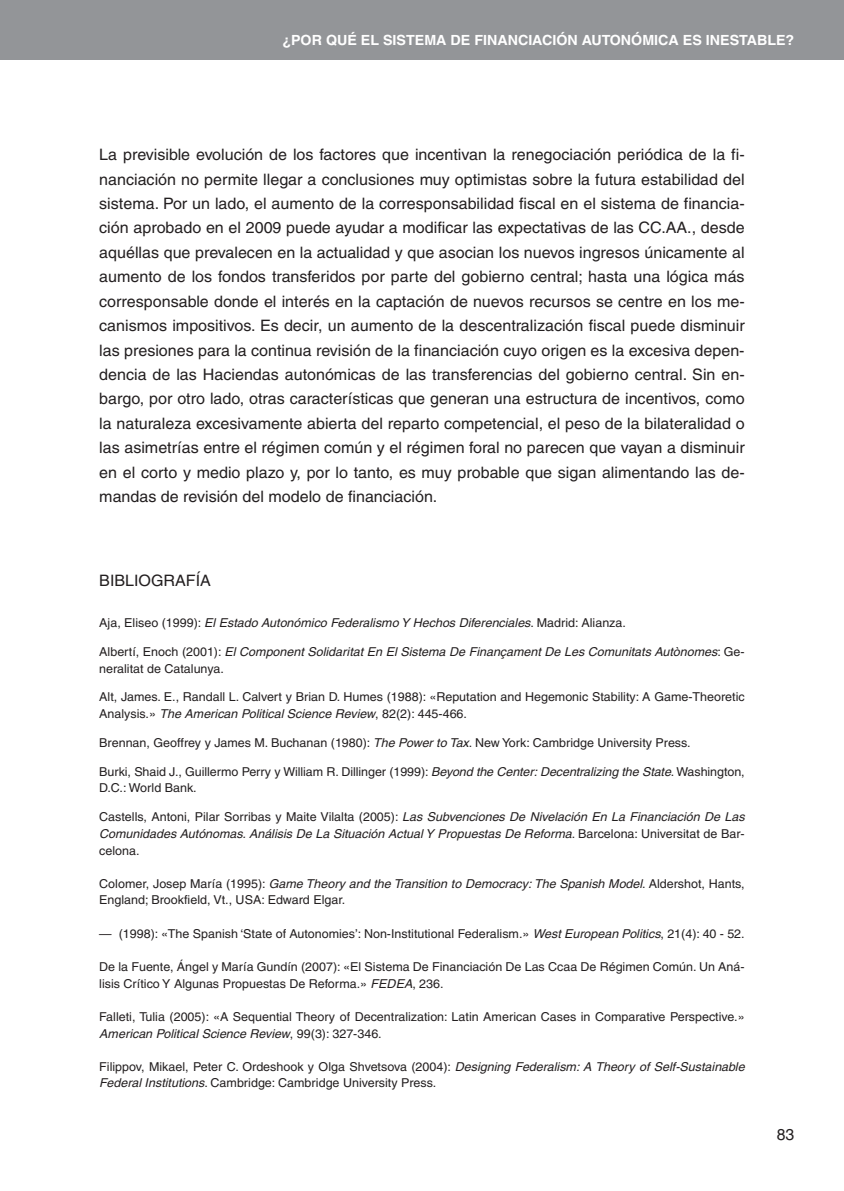
<style>
.page{position:relative;width:844px;height:1191px;background:#fff}
.page>*{position:absolute;margin:0;border:0;box-sizing:border-box;transform-origin:0 0}
.t1{font:15.75px/24.3px "Helvetica";color:#231f20;text-align:justify}
.t2{font:700 14px "Helvetica";color:#fff}
.t3{font:12.25px/16.6px "Helvetica";color:#231f20}
.t4{font:italic 12.25px/16.6px "Helvetica";color:#231f20}
.s1{font-style:normal}
.s2{font-style:italic}
</style>
<div class="page">
<div style="left:0;top:0;width:843px;height:60px;background:#939598"></div>
<p class="t2" style="left:282px;top:35px;width:513px">¿POR QUÉ EL SISTEMA DE FINANCIACIÓN AUTONÓMICA ES INESTABLE?</p>
<p class="t1" style="left:99px;top:144px;width:646px">La previsible evolución de los factores que incentivan la renegociación periódica de la fi&shy;nanciación no permite llegar a conclusiones muy optimistas sobre la futura estabilidad del sistema. Por un lado, el aumento de la corresponsabilidad fiscal en el sistema de financia&shy;ción aprobado en el 2009 puede ayudar a modificar las expectativas de las CC.AA., desde aquéllas que prevalecen en la actualidad y que asocian los nuevos ingresos únicamente al aumento de los fondos transferidos por parte del gobierno central; hasta una lógica más corresponsable donde el interés en la captación de nuevos recursos se centre en los me&shy;canismos impositivos. Es decir, un aumento de la descentralización fiscal puede disminuir las presiones para la continua revisión de la financiación cuyo origen es la excesiva depen&shy;dencia de las Haciendas autonómicas de las transferencias del gobierno central. Sin en&shy;bargo, por otro lado, otras características que generan una estructura de incentivos, como la naturaleza excesivamente abierta del reparto competencial, el peso de la bilateralidad o las asimetrías entre el régimen común y el régimen foral no parecen que vayan a disminuir en el corto y medio plazo y, por lo tanto, es muy probable que sigan alimentando las de&shy;mandas de revisión del modelo de financiación.</p>
<p class="t1" style="left:99px;top:570px;width:113px">BIBLIOGRAFÍA</p>
<p class="t4" style="left:99px;top:615px;width:528px"><span class="s1">Aj a , E l i s e o ( 1 9 9 9 ) :</span> El Estado Autonómico Federalismo Y Hechos Diferenciales<span class="s1">. M a d r i d : A l i a n z a .</span></p>
<p class="t4" style="left:99px;top:644px;width:646px"><span class="s1">A l b e r t í , E n o c h ( 2 0 0 1 ) :</span> El Component Solidaritat En El Sistema De Finançament De Les Comunitats Autònomes<span class="s1">: G e - neralitat de Catalunya.</span></p>
<p class="t3" style="left:99px;top:690px;width:646px">Alt, James. E., Randall L. Calvert y Brian D. Humes (1988): «Reputation and Hegemonic Stability: A Game-Theoretic<br>A n a l y s i s . » <span class="s2">The American Political Science Review</span>, 8 2 ( 2 ) : 4 4 5 - 4 6 6 .</p>
<p class="t3" style="left:99px;top:735px;width:593px">Brennan, Geoffrey y James M. Buchanan (1980): <span class="s2">The Power to Tax</span>. New York: Cambridge University Press.</p>
<p class="t3" style="left:99px;top:764px;width:646px">Burki, Shaid J., Guillermo Perry y William R. Dillinger (1999): <span class="s2">Beyond the Center:Decentralizing the State</span>. Washington,<br>D.C.: World Bank.</p>
<p class="t4" style="left:99px;top:810px;width:649px"><span class="s1">Castells, Antoni, Pilar Sorribas y Maite Vilalta (2005):</span> Las Subvenciones De Nivelación En La Financiación De Las<br>Comunidades Autónomas.Análisis De La Situación ActualY Propuestas De Reforma<span class="s1">. B a r c e l o n a : U n i v e r s i t a t d e B a r - celona.</span></p>
<p class="t3" style="left:99px;top:876px;width:646px">C o l o m e r, J o s e p M a r í a ( 1 9 9 5 ) : <span class="s2">Game Theory and the Transition to Democracy:The Spanish Model</span>. A l d e r s h o t , H a n t s ,<br>England; Brookfield, Vt., USA: Edward Elgar.</p>
<p class="t3" style="left:99px;top:926px;width:646px">— (1998): «The Spanish ‘State of Autonomies’: Non-Institutional Federalism.» <span class="s2">West European Politics</span>, 21(4): 40 - 52.</p>
<p class="t3" style="left:99px;top:959px;width:646px">De la Fuente, Ángel y María Gundín (2007): «El Sistema De Financiación De Las Ccaa De Régimen Común. Un Aná&shy;lisis Crítico Y Algunas Propuestas De Reforma.» <span class="s2">FEDEA</span>, 236.</p>
<p class="t3" style="left:99px;top:1009px;width:646px">Falleti, Tulia (2005): «A Sequential Theory of Decentralization: Latin American Cases in Comparative Perspective.»<br><span class="s2">American Political Science Review</span>, 9 9 ( 3 ) : 3 2 7 - 3 4 6 .</p>
<p class="t3" style="left:99px;top:1059px;width:649px">Filippov, Mikael, Peter C. Ordeshook y Olga Shvetsova (2004): <span class="s2">Designing Federalism: A Theory of Self-Sustainable<br>Federal Institutions</span>. Cambridge: Cambridge University Press.</p>
<p class="t1" style="left:776px;top:1124px;width:19px">83</p>
</div>
